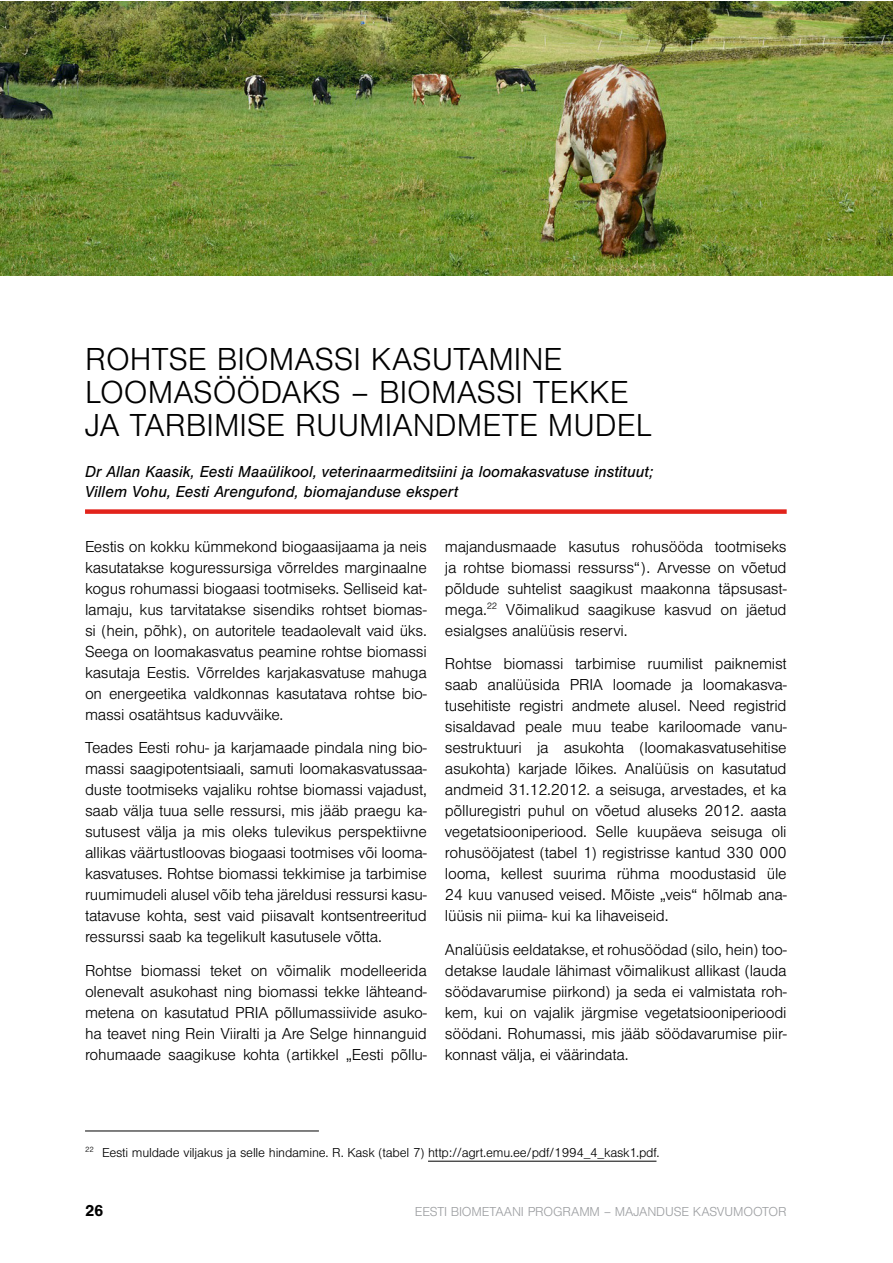
<style>
.page{position:relative;width:893px;height:1263px;background:#fff}
.page>*{position:absolute;margin:0;border:0;box-sizing:border-box;transform-origin:0 0}
.t1{font:300 33px/33px "Nimbus San";color:#000}
.t2{font:300 16.5px/21px "Nimbus San";letter-spacing:-.015em;color:#000;text-align:justify}
.t3{font:italic 16.5px/19.8px "Nimbus San";color:#000}
.t4{font:700 16.5px "Nimbus San";color:#000}
.t5{font:300 13.5px "Nimbus San";letter-spacing:-.015em;color:#000}
.t6{font:300 13.5px "Nimbus San";letter-spacing:-.015em;color:#9d9fa2}
</style>
<div class="page">
<div style="left:85px;top:509px;width:702px;height:5px;background:#e2231b"></div>
<hr style="left:85px;top:1131px;width:234px;height:1px;background:#000">
<hr style="left:428px;top:1161px;width:228px;height:1px;background:#000">
<img style="left:0;top:1px;width:892px;height:274px">
<h1 class="t1" style="left:85px;top:343px;width:568px">ROHTSE BIOMASSI KASUTAMINE<br>LOOMASÖÖDAKS – BIOMASSI TEKKE<br>JA TARBIMISE RUUMIANDMETE MUDEL</h1>
<p class="t3" style="left:85px;top:461px;width:570px">Dr Allan Kaasik, Eesti Maaülikool, veterinaarmeditsiini ja loomakasvatuse instituut;<br>Villem Vohu, Eesti Arengufond, biomajanduse ekspert</p>
<p class="t2" style="left:85px;top:536px;width:343px">Eestis on kokku kümmekond biogaasijaama ja neis kasutatakse koguressursiga võrreldes marginaalne kogus rohumassi biogaasi tootmiseks. Selliseid kat&shy;lamaju, kus tarvitatakse sisendiks rohtset biomas&shy;si (hein, põhk), on autoritele teadaolevalt vaid üks.<br>Seega on loomakasvatus peamine rohtse biomassi kasutaja Eestis. Võrreldes karjakasvatuse mahuga on energeetika valdkonnas kasutatava rohtse bio&shy;massi osatähtsus kaduvväike.</p>
<p class="t2" style="left:85px;top:738px;width:343px">Teades Eesti rohu- ja karjamaade pindala ning bio&shy;massi saagipotentsiaali, samuti loomakasvatussaa&shy;duste tootmiseks vajaliku rohtse biomassi vajadust, saab välja tuua selle ressursi, mis jääb praegu ka&shy;sutusest välja ja mis oleks tulevikus perspektiivne allikas väärtustloovas biogaasi tootmises või looma&shy;kasvatuses. Rohtse biomassi tekkimise ja tarbimise ruumimudeli alusel võib teha järeldusi ressursi kasu&shy;tatavuse kohta, sest vaid piisavalt kontsentreeritud ressurssi saab ka tegelikult kasutusele võtta.</p>
<p class="t2" style="left:85px;top:961px;width:343px">Rohtse biomassi teket on võimalik modelleerida olenevalt asukohast ning biomassi tekke lähteand&shy;metena on kasutatud PRIA põllumassiivide asuko&shy;ha teavet ning Rein Viiralti ja Are Selge hinnanguid rohumaade saagikuse kohta (artikkel „Eesti põllu-</p>
<p class="t2" style="left:445px;top:536px;width:343px">majandusmaade kasutus rohusööda tootmiseks ja rohtse biomassi ressurss“). Arvesse on võetud põldude suhtelist saagikust maakonna täpsusast&shy;mega.<sup>22</sup> Võimalikud saagikuse kasvud on jäetud esialgses analüüsis reservi.</p>
<p class="t2" style="left:445px;top:654px;width:343px">Rohtse biomassi tarbimise ruumilist paiknemist saab analüüsida PRIA loomade ja loomakasva&shy;tusehitiste registri andmete alusel. Need registrid sisaldavad peale muu teabe kariloomade vanu&shy;sestruktuuri ja asukohta (loomakasvatusehitise asukohta) karjade lõikes. Analüüsis on kasutatud andmeid 31.12.2012. a seisuga, arvestades, et ka põlluregistri puhul on võetud aluseks 2012. aasta vegetatsiooniperiood. Selle kuupäeva seisuga oli rohusööjatest (tabel 1) registrisse kantud 330 000 looma, kellest suurima rühma moodustasid üle 24 kuu vanused veised. Mõiste „veis“ hõlmab ana&shy;lüüsis nii piima- kui ka lihaveiseid.</p>
<p class="t2" style="left:445px;top:940px;width:343px">Analüüsis eeldatakse, et rohusöödad (silo, hein) too&shy;detakse laudale lähimast võimalikust allikast (lauda söödavarumise piirkond) ja seda ei valmistata roh&shy;kem, kui on vajalik järgmise vegetatsiooniperioodi söödani. Rohumassi, mis jääb söödavarumise piir&shy;konnast välja, ei väärindata.</p>
<p class="t5" style="left:85px;top:1145px;width:576px"><sup>22</sup> Eesti muldade viljakus ja selle hindamine. R. Kask (tabel 7) http://agrt.emu.ee/pdf/1994_4_kask1.pdf.</p>
<p class="t4" style="left:85px;top:1201px;width:20px">26</p>
<p class="t6" style="left:415px;top:1204px;width:373px">EESTI BIOMETAANI PROGRAMM – MAJANDUSE KASVUMOOTOR</p>
</div>
